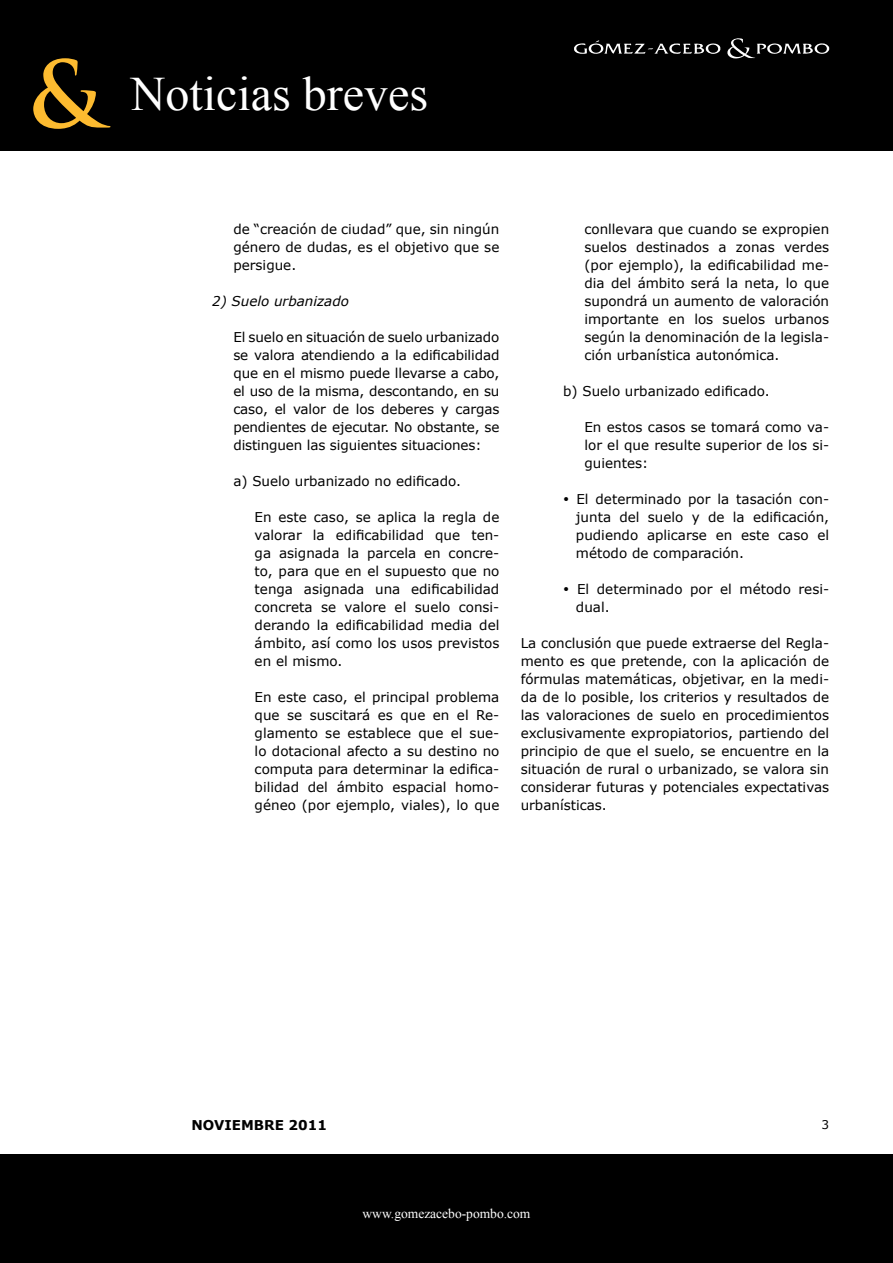
<style>
.page{position:relative;width:893px;height:1263px;background:#fff}
.page>*{position:absolute;margin:0;border:0;box-sizing:border-box;transform-origin:0 0}
.t1{font:700 90px "Trajan Pro";color:#fdbb30}
.t2{font:48px "Times New Roman";color:#fff}
.t3{font:13.5px/18px "Verdana";color:#000;text-align:justify}
.t4{font:13.5px "Times New Roman";color:#fff}
.t5{font:italic 13.5px "Verdana";color:#000}
.t6{font:700 13.5px "Verdana";color:#000}
.t7{font:12px "Verdana";color:#000}
</style>
<div class="page">
<div style="left:0;top:0;width:893px;height:151px;background:#000"></div>
<div style="left:0;top:1154px;width:893px;height:109px;background:#000"></div>
<svg style="left:727px;top:38px;width:102px;height:21px"></svg>
<svg style="left:574px;top:40px;width:147px;height:14px"></svg>
<h1 class="t1" style="left:28px;top:39px;width:76px">&amp;</h1>
<h2 class="t2" style="left:131px;top:62px;width:299px">Noticias breves</h2>
<p class="t3" style="left:233px;top:220px;width:267px">de “creación de ciudad” que, sin ningún género de dudas, es el objetivo que se persigue.</p>
<p class="t5" style="left:212px;top:292px;width:138px">2) Suelo urbanizado</p>
<p class="t3" style="left:233px;top:328px;width:268px">El suelo en situación de suelo urbanizado se valora atendiendo a la edificabilidad que en el mismo puede llevarse a cabo, el uso de la misma, descontando, en su caso, el valor de los deberes y cargas pendientes de ejecutar. No obstante, se distinguen las siguientes situaciones:</p>
<p class="t3" style="left:233px;top:472px;width:229px">a) Suelo urbanizado no edificado.</p>
<p class="t3" style="left:255px;top:508px;width:246px">En este caso, se aplica la regla de valorar la edificabilidad que ten&shy;ga asignada la parcela en concre&shy;to, para que en el supuesto que no tenga asignada una edificabilidad concreta se valore el suelo consi&shy;derando la edificabilidad media del ámbito, así como los usos previstos en el mismo.</p>
<p class="t3" style="left:255px;top:688px;width:246px">En este caso, el principal problema que se suscitará es que en el Re&shy;glamento se establece que el sue&shy;lo dotacional afecto a su destino no computa para determinar la edifica&shy;bilidad del ámbito espacial homo&shy;géneo (por ejemplo, viales), lo que</p>
<p class="t3" style="left:584px;top:220px;width:246px">conllevara que cuando se expropien suelos destinados a zonas verdes (por ejemplo), la edificabilidad me&shy;dia del ámbito será la neta, lo que supondrá un aumento de valoración importante en los suelos urbanos según la denominación de la legisla&shy;ción urbanística autonómica.</p>
<p class="t3" style="left:563px;top:382px;width:208px">b) Suelo urbanizado edificado.</p>
<p class="t3" style="left:584px;top:418px;width:246px">En estos casos se tomará como va&shy;lor el que resulte superior de los si&shy;guientes:</p>
<p class="t3" style="left:576px;top:490px;width:255px;text-indent:-13px">• El determinado por la tasación con&shy;junta del suelo y de la edificación, pudiendo aplicarse en este caso el método de comparación.</p>
<p class="t3" style="left:576px;top:580px;width:255px;text-indent:-13px">• El determinado por el método resi&shy;dual.</p>
<p class="t3" style="left:521px;top:634px;width:310px">La conclusión que puede extraerse del Regla&shy;mento es que pretende, con la aplicación de fórmulas matemáticas, objetivar, en la medi&shy;da de lo posible, los criterios y resultados de las valoraciones de suelo en procedimientos exclusivamente expropiatorios, partiendo del principio de que el suelo, se encuentre en la situación de rural o urbanizado, se valora sin considerar futuras y potenciales expectativas urbanísticas.</p>
<p class="t6" style="left:191px;top:1115px;width:137px">NOVIEMBRE 2011</p>
<p class="t4" style="left:363px;top:1204px;width:169px">www.gomezacebo-pombo.com</p>
<p class="t7" style="left:822px;top:1117px;width:9px">3</p>
</div>
